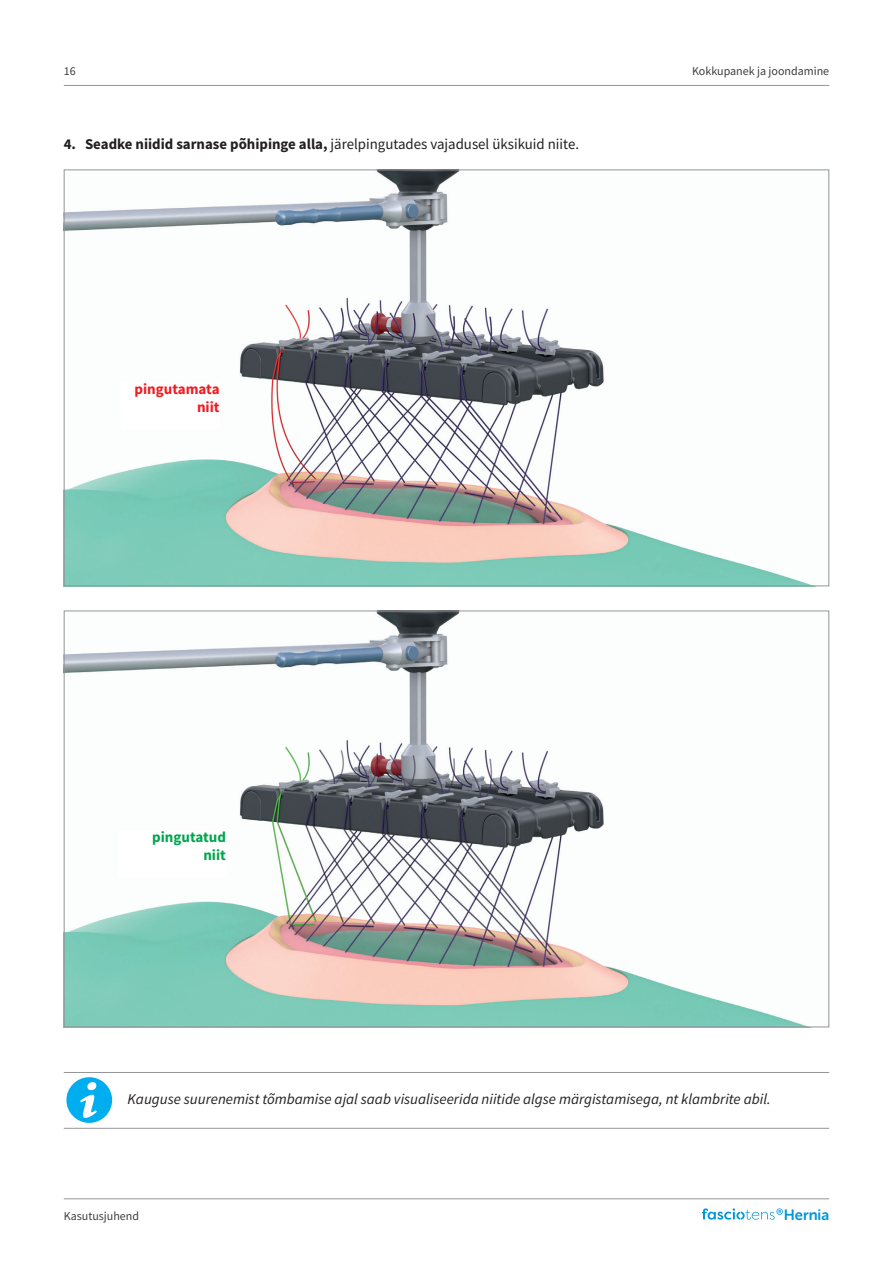
<style>
.page{position:relative;width:893px;height:1263px;background:#fff}
.page>*{position:absolute;margin:0;border:0;box-sizing:border-box;transform-origin:0 0}
.Info{font:italic 15px "Source Sans Pro";color:#231f20}
.Fliesstext{font:15px "Source Sans Pro";color:#231f20}
.Fliesstext-2{font:700 15px/18px "Source Sans Pro";color:#ee1d23;text-align:right}
.Fliesstext-3{font:700 15px/18px "Source Sans Pro";color:#00a54f;text-align:right}
.t1{font:15px "Museo Sans Rounded 700";color:#0095d9}
.Fliesstext-4{font:12px "Source Sans Pro";color:#3e3e3f}
.s1{font-weight:700}
</style>
<div class="page">
<hr style="left:64px;top:85px;width:765px;height:1px;background:#939598">
<hr style="left:64px;top:1198px;width:765px;height:1px;background:#939598">
<svg style="left:702px;top:1208px;width:81px;height:12px"></svg>
<img style="left:66px;top:172px;width:743px;height:412px">
<img style="left:66px;top:612px;width:738px;height:413px">
<div style="left:122px;top:382px;width:98px;height:47px;background:#fff"></div>
<div style="left:118px;top:831px;width:108px;height:46px;background:#fff"></div>
<hr style="left:64px;top:1128px;width:765px;height:1px;background:#939598">
<hr style="left:64px;top:1072px;width:765px;height:1px;background:#939598">
<div style="left:66px;top:1077px;width:46px;height:46px;background:#00aeef;border-radius:50%"></div>
<div style="left:87px;top:1082px;width:9px;height:8px;background:#fff;border-radius:4px"></div>
<svg style="left:80px;top:1095px;width:17px;height:23px"></svg>
<p class="Fliesstext-4" style="left:64px;top:63px;width:13px">16</p>
<p class="Fliesstext" style="left:64px;top:134px;width:517px"><span class="s1">4. Seadke niidid sarnase põhipinge alla,</span> järelpingutades vajadusel üksikuid niite.</p>
<p class="Fliesstext-2" style="left:135px;top:379px;width:87px">pingutamata niit</p>
<p class="Fliesstext-4" style="left:692px;top:63px;width:139px">Kokkupanek ja joondamine</p>
<p class="Fliesstext-3" style="left:152px;top:828px;width:75px">pingutatud niit</p>
<p class="Info" style="left:128px;top:1089px;width:645px">Kauguse suurenemist tõmbamise ajal saab visualiseerida niitide algse märgistamisega, nt klambrite abil.</p>
<p class="Fliesstext-4" style="left:64px;top:1208px;width:77px">Kasutusjuhend</p>
<p class="t1" style="left:784px;top:1206px;width:47px">Hernia</p>
</div>
